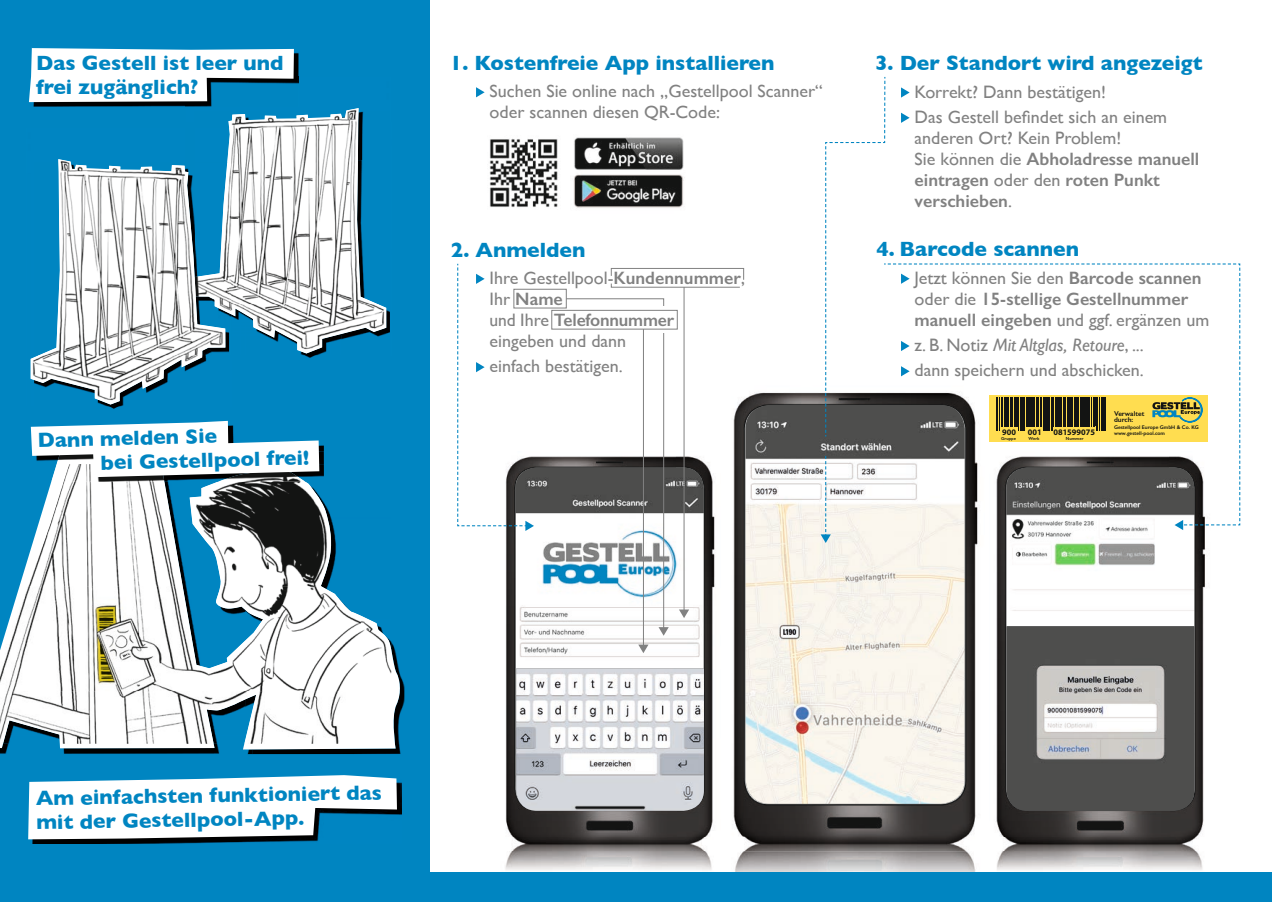
<style>
.page{position:relative;width:1272px;height:902px;background:#fff}
.page>*{position:absolute;margin:0;border:0;box-sizing:border-box;transform-origin:0 0}
.t1{font:700 21px/24px "Gill Sans";color:#0085c1}
.t2{font:18px/21px "Gill Sans";color:#818181}
.t3{font:600 18px/21px "Gill Sans";color:#818181}
.t4{font:700 8.55px "Myriad Pro";color:#131413}
.t5{font:600 7.05px/6.1px "Gill Sans";color:#131413}
.t6{font:600 5.25px/6.6px "Gill Sans";color:#131413}
.t7{font:600 4.35px "Gill Sans";color:#131413}
.s1{font-weight:600}
.s2{font-weight:400}
.s3{font-style:italic}
</style>
<div class="page">
<img style="left:735px;top:851px;width:241px;height:21px">
<img style="left:733px;top:392px;width:87px;height:143px">
<img style="left:733px;top:535px;width:245px;height:301px">
<img style="left:742px;top:836px;width:225px;height:15px">
<img style="left:745px;top:405px;width:219px;height:398px">
<img style="left:505px;top:850px;width:207px;height:20px">
<img style="left:505px;top:451px;width:210px;height:386px">
<img style="left:513px;top:837px;width:192px;height:13px">
<img style="left:516px;top:467px;width:187px;height:201px">
<img style="left:516px;top:668px;width:188px;height:142px">
<img style="left:997px;top:850px;width:206px;height:20px">
<img style="left:996px;top:543px;width:210px;height:294px">
<img style="left:1004px;top:837px;width:193px;height:13px">
<img style="left:1006px;top:543px;width:188px;height:83px">
<img style="left:1006px;top:626px;width:188px;height:184px">
<div style="left:0;top:872px;width:1271px;height:29px;background:#0085c1"></div>
<div style="left:0;top:0;width:429px;height:885px;background:#0085c1"></div>
<img style="left:303px;top:355px;width:14px;height:2px">
<img style="left:386px;top:307px;width:4px;height:27px">
<img style="left:300px;top:353px;width:23px;height:2px">
<img style="left:228px;top:108px;width:150px;height:196px">
<img style="left:231px;top:304px;width:155px;height:49px">
<img style="left:106px;top:406px;width:16px;height:2px">
<img style="left:30px;top:358px;width:1px;height:21px">
<img style="left:202px;top:357px;width:5px;height:6px">
<img style="left:227px;top:128px;width:4px;height:186px">
<img style="left:101px;top:404px;width:23px;height:2px">
<img style="left:225px;top:313px;width:4px;height:40px">
<img style="left:225px;top:163px;width:4px;height:150px">
<img style="left:39px;top:159px;width:186px;height:197px">
<img style="left:31px;top:355px;width:171px;height:49px">
<img style="left:354px;top:679px;width:50px;height:75px">
<img style="left:0;top:749px;width:252px;height:5px">
<img style="left:252px;top:749px;width:102px;height:5px">
<svg style="left:0;top:562px;width:402px;height:187px"></svg>
<img style="left:333px;top:525px;width:58px;height:61px">
<img style="left:27px;top:481px;width:306px;height:105px">
<img style="left:0;top:586px;width:391px;height:157px">
<img style="left:33px;top:53px;width:265px;height:54px">
<img style="left:186px;top:77px;width:112px;height:30px">
<svg style="left:29px;top:48px;width:265px;height:54px;background:#d2e4ed"></svg>
<img style="left:319px;top:451px;width:5px;height:13px">
<img style="left:319px;top:464px;width:5px;height:13px">
<img style="left:64px;top:477px;width:240px;height:4px">
<svg style="left:31px;top:421px;width:288px;height:56px"></svg>
<img style="left:33px;top:782px;width:368px;height:61px">
<svg style="left:28px;top:775px;width:369px;height:64px;background:#d0e3ec"></svg>
<svg style="left:476px;top:87px;width:8px;height:10px"></svg>
<img style="left:489px;top:138px;width:69px;height:69px">
<img style="left:574px;top:137px;width:110px;height:33px">
<svg style="left:820px;top:76px;width:420px;height:467px"></svg>
<svg style="left:679px;top:609px;width:10px;height:9px"></svg>
<svg style="left:638px;top:644px;width:10px;height:9px"></svg>
<div style="left:513px;top:289px;width:53px;height:19px;border:1px solid #818181"></div>
<svg style="left:611px;top:268px;width:133px;height:19px"></svg>
<svg style="left:565px;top:298px;width:103px;height:337px"></svg>
<div style="left:651px;top:306px;width:27px;height:27px;background:#fff"></div>
<svg style="left:457px;top:263px;width:77px;height:268px"></svg>
<div style="left:551px;top:310px;width:126px;height:19px;border:1px solid #818181"></div>
<hr style="left:683px;top:287px;width:1px;height:325px;background:#818181">
<hr style="left:643px;top:329px;width:1px;height:319px;background:#818181">
<img style="left:573px;top:174px;width:112px;height:34px">
<p class="t1" style="left:36px;top:50px;width:249px">Das Gestell ist leer und frei zugänglich?</p>
<p class="t1" style="left:99px;top:426px;width:210px;line-height:24.6px;text-indent:-62px;rotate:-2deg">Dann melden Sie<br>bei Gestellpool frei!</p>
<p class="t1" style="left:450px;top:50px;width:326px">1. Kostenfreie App installieren</p>
<p class="t2" style="left:489px;top:81px;width:335px">Suchen Sie online nach „Gestellpool Scanner“ oder scannen diesen QR-Code:</p>
<p class="t1" style="left:451px;top:237px;width:136px">2. Anmelden</p>
<p class="t2" style="left:489px;top:267px;width:257px">Ihre Gestellpool-<span class="s1">Kundennummer</span>,<br>Ihr <span class="s1">Name<br></span>und Ihre <span class="s1">Telefonnummer<br></span>eingeben und dann</p>
<p class="t2" style="left:489px;top:355px;width:135px">einfach bestätigen.</p>
<p class="t1" style="left:875px;top:50px;width:329px">3. Der Standort wird angezeigt</p>
<p class="t2" style="left:914px;top:79px;width:254px;line-height:25.2px">Korrekt? Dann bestätigen!<br>Das Gestell befindet sich an einem</p>
<p class="t3" style="left:914px;top:127px;width:286px"><span class="s2">anderen Ort? Kein Problem!<br>Sie können die</span> Abholadresse manuell eintragen <span class="s2">oder den</span> roten Punkt verschieben<span class="s2">.</span></p>
<p class="t1" style="left:876px;top:237px;width:204px">4. Barcode scannen</p>
<p class="t3" style="left:914px;top:267px;width:296px"><span class="s2">Jetzt können Sie den</span> Barcode scannen <span class="s2">oder die</span> 15-stellige Gestellnummer manuell eingeben <span class="s2">und ggf. ergänzen um</span></p>
<p class="t2" style="left:914px;top:332px;width:231px;line-height:25.2px">z. B. Notiz <span class="s3">Mit Altglas, Retoure</span>, ... dann speichern und abschicken.</p>
<p class="t4" style="left:1002px;top:426px;width:15px">900</p>
<p class="t4" style="left:1027px;top:426px;width:15px">001</p>
<p class="t4" style="left:1053px;top:426px;width:43px">081599075</p>
<p class="t7" style="left:1028px;top:436px;width:12px">Werk</p>
<p class="t7" style="left:1001px;top:436px;width:16px">Gruppe</p>
<p class="t7" style="left:1065px;top:436px;width:19px">Nummer</p>
<p class="t5" style="left:1113px;top:410px;width:32px">Verwaltet durch:</p>
<p class="t6" style="left:1113px;top:423px;width:86px">Gestellpool Europe GmbH &amp; Co. KG www.gestell-pool.com</p>
<p class="t1" style="left:36px;top:785px;width:347px;rotate:-1deg">Am einfachsten funktioniert das mit der Gestellpool-App.</p>
</div>
